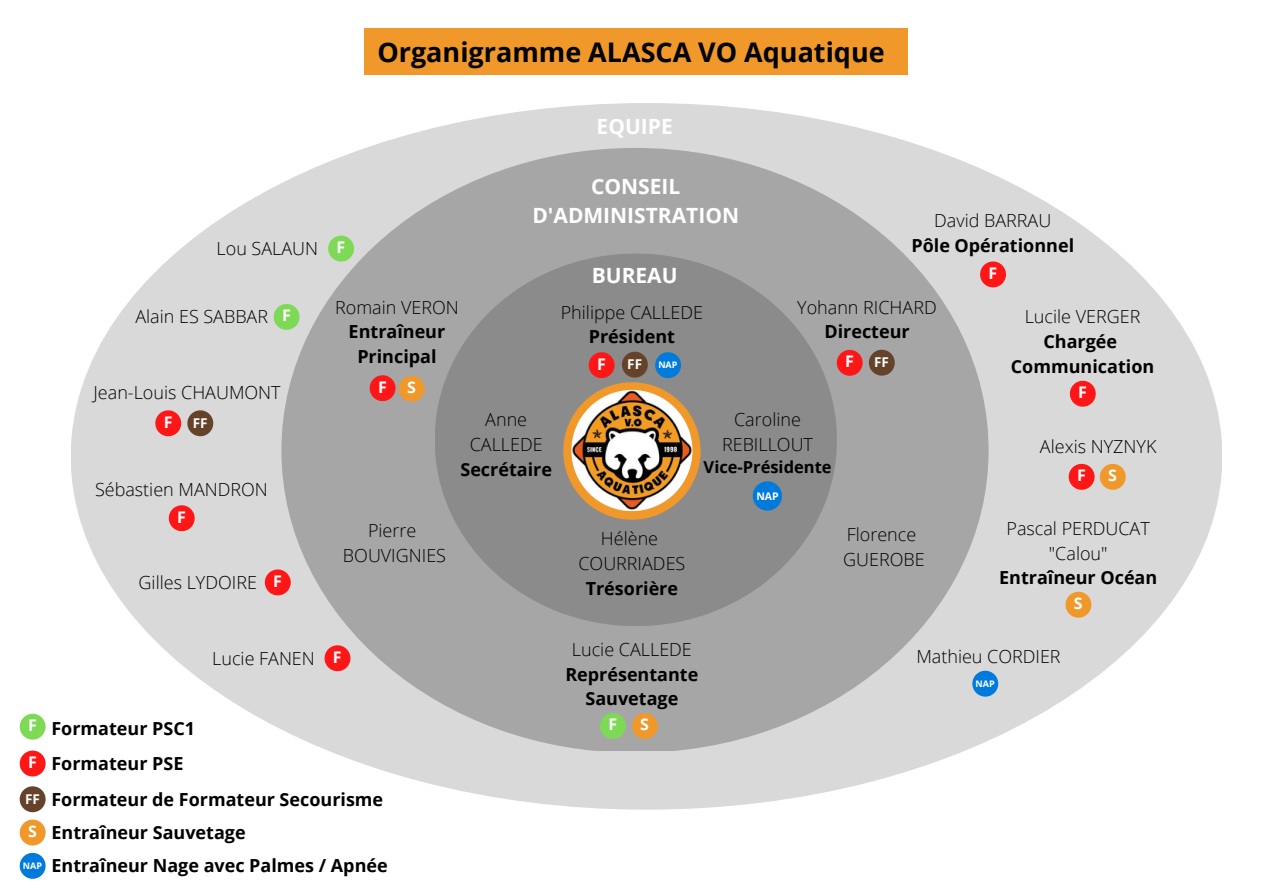
<style>
.page{position:relative;width:1263px;height:894px;background:#fff}
.page>*{position:absolute;margin:0;border:0;box-sizing:border-box;transform-origin:0 0}
.t1{font:700 27px "Open Sans";color:#000}
.t2{font:700 21px/29.2px "Open Sans";color:#fff;text-align:center}
.t3{font:300 18px/24.8px "Open Sans";color:#000;text-align:center}
.t4{font:700 18px/24.8px "Open Sans";color:#000;text-align:center}
.t5{font:700 16.5px "Open Sans";color:#000}
.t6{font:700 16.05px "Open Sans";color:#fff}
.t7{font:700 13.5px "Open Sans";color:#fff}
.t8{font:700 10.5px "Open Sans";color:#fff}
.t9{font:700 9px "Open Sans";color:#fff}
.s1{font-weight:700;font-size:16.05px;color:#fff}
.s2{font-size:16.05px;color:#fff}
</style>
<div class="page">
<div style="left:71px;top:103px;width:1150px;height:706px;background:#d9d9d9;border-radius:50%"></div>
<svg style="left:281px;top:148px;width:708px;height:602px;fill:#a6a6a6"></svg>
<div style="left:435px;top:253px;width:401px;height:373px;background:#8b8b8b;border-radius:50%"></div>
<div style="left:563px;top:382px;width:138px;height:137px;background:#f09829;border-radius:50%"></div>
<img style="left:571px;top:390px;width:121px;height:121px;border-radius:50%">
<div style="left:364px;top:29px;width:543px;height:46px;background:#f09829"></div>
<svg style="left:20px;top:750px;width:26px;height:26px"></svg>
<svg style="left:20px;top:819px;width:26px;height:26px"></svg>
<svg style="left:20px;top:852px;width:26px;height:26px"></svg>
<svg style="left:20px;top:713px;width:26px;height:26px"></svg>
<svg style="left:20px;top:786px;width:26px;height:26px"></svg>
<svg style="left:655px;top:352px;width:26px;height:26px"></svg>
<svg style="left:600px;top:712px;width:26px;height:26px"></svg>
<svg style="left:632px;top:712px;width:26px;height:26px"></svg>
<svg style="left:328px;top:235px;width:26px;height:26px"></svg>
<svg style="left:972px;top:670px;width:26px;height:26px"></svg>
<svg style="left:1100px;top:463px;width:26px;height:26px"></svg>
<svg style="left:1069px;top:463px;width:25px;height:26px"></svg>
<svg style="left:837px;top:350px;width:26px;height:25px"></svg>
<svg style="left:869px;top:349px;width:26px;height:26px"></svg>
<svg style="left:370px;top:375px;width:55px;height:26px"></svg>
<svg style="left:589px;top:352px;width:26px;height:26px"></svg>
<svg style="left:980px;top:261px;width:26px;height:26px"></svg>
<svg style="left:155px;top:410px;width:26px;height:26px"></svg>
<svg style="left:187px;top:410px;width:26px;height:26px"></svg>
<svg style="left:622px;top:351px;width:26px;height:26px"></svg>
<svg style="left:265px;top:569px;width:26px;height:26px"></svg>
<svg style="left:753px;top:481px;width:29px;height:29px"></svg>
<svg style="left:1070px;top:380px;width:26px;height:26px"></svg>
<svg style="left:274px;top:304px;width:26px;height:26px"></svg>
<svg style="left:325px;top:645px;width:25px;height:26px"></svg>
<svg style="left:169px;top:505px;width:26px;height:26px"></svg>
<svg style="left:1065px;top:591px;width:26px;height:26px"></svg>
<h1 class="t1" style="left:377px;top:33px;width:509px">Organigramme ALASCA VO Aquatique</h1>
<p class="t3" style="left:217px;top:236px;width:130px">Lou SALAUN <span class="s1">F</span></p>
<p class="t3" style="left:135px;top:304px;width:157px">Alain ES SABBAR <span class="s1">F</span></p>
<p class="t3" style="left:93px;top:379px;width:189px">Jean-Louis CHAUMONT</p>
<p class="t3" style="left:335px;top:294px;width:125px">Romain VERON</p>
<p class="t4" style="left:349px;top:319px;width:98px">Entraîneur<br>Principal</p>
<p class="t6" style="left:407px;top:376px;width:10px">S</p>
<p class="t6" style="left:378px;top:375px;width:10px">F</p>
<p class="t2" style="left:597px;top:111px;width:78px">EQUIPE</p>
<p class="t2" style="left:532px;top:171px;width:208px">CONSEIL<br>D'ADMINISTRATION</p>
<p class="t2" style="left:592px;top:260px;width:87px">BUREAU</p>
<p class="t3" style="left:561px;top:299px;width:144px">Philippe CALLEDE</p>
<p class="t4" style="left:589px;top:324px;width:88px">Président</p>
<p class="t9" style="left:658px;top:358px;width:21px">NAP</p>
<p class="t6" style="left:597px;top:352px;width:10px">F</p>
<p class="t7" style="left:627px;top:354px;width:16px">FF</p>
<p class="t3" style="left:934px;top:208px;width:119px">David BARRAU</p>
<p class="t4" style="left:911px;top:232px;width:164px">Pôle Opérationnel</p>
<p class="t6" style="left:988px;top:261px;width:10px">F</p>
<p class="t3" style="left:797px;top:294px;width:141px">Yohann RICHARD</p>
<p class="t4" style="left:824px;top:319px;width:87px">Directeur</p>
<p class="t6" style="left:845px;top:350px;width:10px">F</p>
<p class="t7" style="left:874px;top:352px;width:16px">FF</p>
<p class="t3" style="left:1025px;top:304px;width:117px">Lucile VERGER</p>
<p class="t4" style="left:1011px;top:328px;width:145px">Chargée<br>Communication</p>
<p class="t6" style="left:1078px;top:381px;width:10px">F</p>
<p class="t6" style="left:164px;top:410px;width:10px">F</p>
<p class="t7" style="left:193px;top:413px;width:16px">FF</p>
<p class="t3" style="left:95px;top:476px;width:174px">Sébastien MANDRON</p>
<p class="t6" style="left:177px;top:505px;width:10px">F</p>
<p class="t3" style="left:139px;top:569px;width:145px">Gilles LYDOIRE <span class="s1">F</span></p>
<p class="t3" style="left:470px;top:406px;width:74px">Anne<br>CALLEDE</p>
<p class="t4" style="left:460px;top:456px;width:93px">Secrétaire</p>
<p class="t3" style="left:343px;top:517px;width:105px">Pierre<br>BOUVIGNIES</p>
<p class="t3" style="left:578px;top:526px;width:108px">Hélène<br>COURRIADES</p>
<p class="t4" style="left:586px;top:575px;width:94px">Trésorière</p>
<p class="t3" style="left:722px;top:406px;width:92px">Caroline<br>REBILLOUT</p>
<p class="t5" style="left:704px;top:455px;width:129px">Vice-Présidente</p>
<p class="t8" style="left:756px;top:488px;width:24px">NAP</p>
<p class="t3" style="left:212px;top:645px;width:131px">Lucie FANEN <span class="s1">F</span></p>
<p class="t6" style="left:28px;top:713px;width:10px">F</p>
<p class="t6" style="left:28px;top:750px;width:10px">F</p>
<p class="t7" style="left:25px;top:789px;width:16px">FF</p>
<p class="t4" style="left:51px;top:715px;width:145px">Formateur PSC1</p>
<p class="t4" style="left:51px;top:750px;width:134px">Formateur PSE</p>
<p class="t4" style="left:51px;top:786px;width:333px">Formateur de Formateur Secourisme</p>
<p class="t3" style="left:572px;top:636px;width:121px">Lucie CALLEDE</p>
<p class="t4" style="left:565px;top:661px;width:134px">Représentante<br>Sauvetage</p>
<p class="t6" style="left:640px;top:713px;width:10px">S</p>
<p class="t6" style="left:608px;top:713px;width:10px">F</p>
<p class="t4" style="left:51px;top:814px;width:338px;line-height:33.5px;text-align:left;text-indent:-23px"><span class="s2">S</span> Entraîneur Sauvetage<br>Entraîneur Nage avec Palmes / Apnée</p>
<p class="t9" style="left:23px;top:858px;width:21px">NAP</p>
<p class="t3" style="left:843px;top:521px;width:83px;text-align:left">Florence<br>GUEROBE</p>
<p class="t3" style="left:1040px;top:433px;width:118px">Alexis NYZNYK</p>
<p class="t6" style="left:1077px;top:464px;width:10px">F</p>
<p class="t6" style="left:1108px;top:464px;width:10px">S</p>
<p class="t3" style="left:1006px;top:515px;width:145px">Pascal PERDUCAT "Calou"</p>
<p class="t4" style="left:999px;top:564px;width:160px">Entraîneur Océan</p>
<p class="t6" style="left:1074px;top:591px;width:10px">S</p>
<p class="t3" style="left:916px;top:643px;width:146px">Mathieu CORDIER</p>
<p class="t9" style="left:975px;top:676px;width:21px">NAP</p>
</div>
